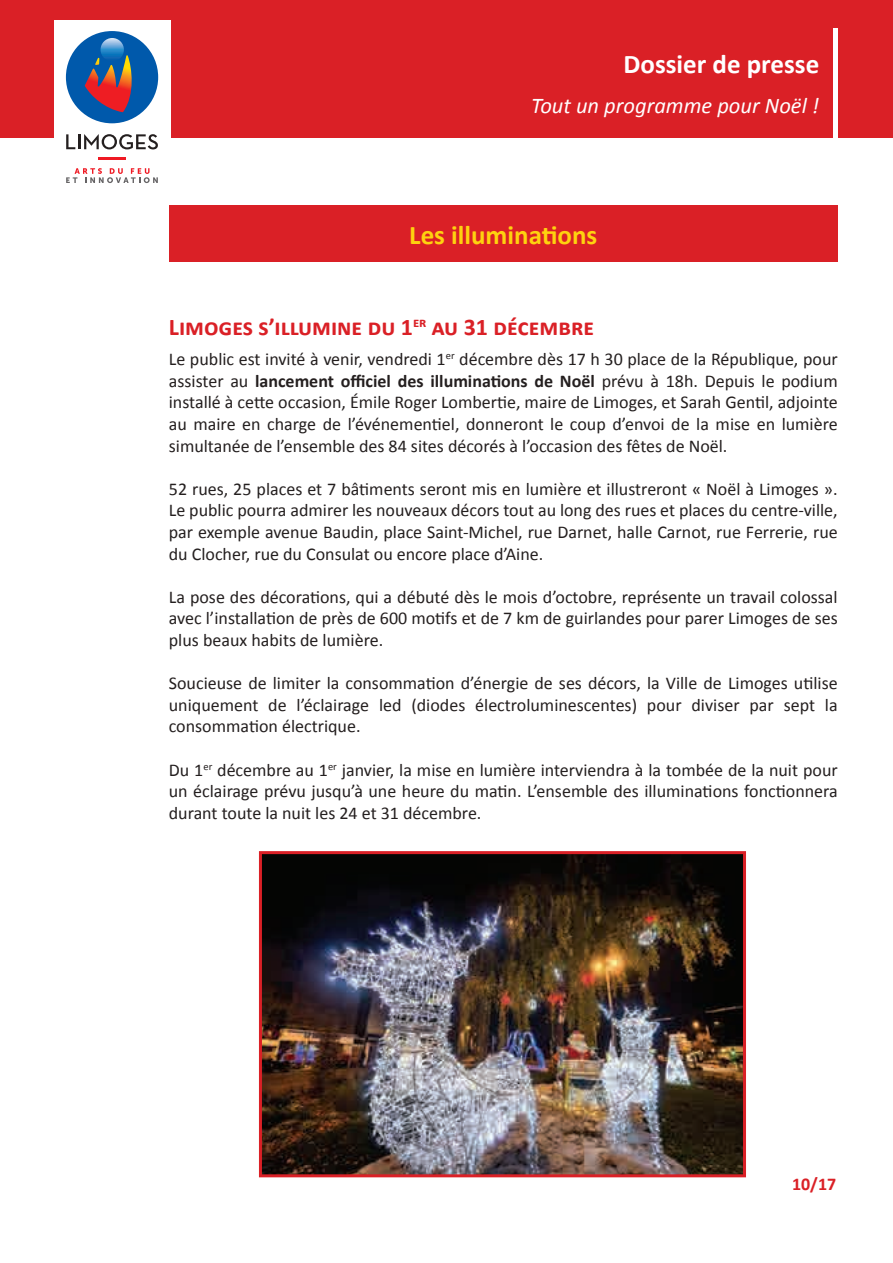
<style>
.page{position:relative;width:893px;height:1263px;background:#fff}
.page>*{position:absolute;margin:0;border:0;box-sizing:border-box;transform-origin:0 0}
.t1{font:700 27px "Calibri";color:#fed20f}
.t2{font:700 27px "Calibri";color:#fff}
.t3{font:700 24px "Calibri";color:#da2026}
.t4{font:italic 22.5px "Calibri";color:#fff}
.t5{font:18px/21.6px "Calibri";color:#241f1f;text-align:justify}
.t6{font:700 18px "Calibri";color:#da2026}
.s1{font-weight:700}
</style>
<div class="page">
<div style="left:0;top:0;width:893px;height:138px;background:#da2026"></div>
<div style="left:54px;top:20px;width:116px;height:173px;background:#fff"></div>
<svg style="left:66px;top:168px;width:92px;height:15px"></svg>
<div style="left:66px;top:31px;width:92px;height:92px;background:#0059ab;border-radius:50%"></div>
<svg style="left:85px;top:55px;width:47px;height:57px"></svg>
<svg style="left:101px;top:38px;width:23px;height:23px"></svg>
<svg style="left:66px;top:134px;width:92px;height:15px"></svg>
<hr style="left:98px;top:158px;width:28px;height:2px;background:#ef1923">
<div style="left:833px;top:29px;width:5px;height:109px;background:#fff"></div>
<div style="left:169px;top:205px;width:669px;height:57px;background:#da2026"></div>
<img style="left:259px;top:851px;width:487px;height:326px">
<h1 class="t2" style="left:624px;top:45px;width:197px">Dossier de presse</h1>
<p class="t4" style="left:531px;top:90px;width:289px">Tout un programme pour Noël !</p>
<h1 class="t1" style="left:409px;top:216px;width:190px">Les illuminations</h1>
<h2 class="t3" style="left:169px;top:310px;width:427px">Limoges s’illumine du 1<sup>er</sup> au 31 décembre</h2>
<p class="t5" style="left:169px;top:348px;width:670px">Le public est invité à venir, vendredi 1<sup>er</sup> décembre dès 17 h 30 place de la République, pour assister au <span class="s1">lancement officiel des illuminations de Noël</span> prévu à 18h. Depuis le podium installé à cette occasion, Émile Roger Lombertie, maire de Limoges, et Sarah Gentil, adjointe au maire en charge de l’événementiel, donneront le coup d’envoi de la mise en lumière simultanée de l’ensemble des 84 sites décorés à l’occasion des fêtes de Noël.</p>
<p class="t5" style="left:169px;top:477px;width:670px">52 rues, 25 places et 7 bâtiments seront mis en lumière et illustreront « Noël à Limoges ».<br>Le public pourra admirer les nouveaux décors tout au long des rues et places du centre-ville, par exemple avenue Baudin, place Saint-Michel, rue Darnet, halle Carnot, rue Ferrerie, rue du Clocher, rue du Consulat ou encore place d’Aine.</p>
<p class="t5" style="left:169px;top:585px;width:670px">La pose des décorations, qui a débuté dès le mois d’octobre, représente un travail colossal avec l’installation de près de 600 motifs et de 7 km de guirlandes pour parer Limoges de ses plus beaux habits de lumière.</p>
<p class="t5" style="left:169px;top:672px;width:670px">Soucieuse de limiter la consommation d’énergie de ses décors, la Ville de Limoges utilise uniquement de l’éclairage led (diodes électroluminescentes) pour diviser par sept la consommation électrique.</p>
<p class="t5" style="left:169px;top:758px;width:670px">Du 1<sup>er</sup> décembre au 1<sup>er</sup> janvier, la mise en lumière interviendra à la tombée de la nuit pour un éclairage prévu jusqu’à une heure du matin. L’ensemble des illuminations fonctionnera durant toute la nuit les 24 et 31 décembre.</p>
<p class="t6" style="left:792px;top:1171px;width:46px">10/17</p>
</div>
